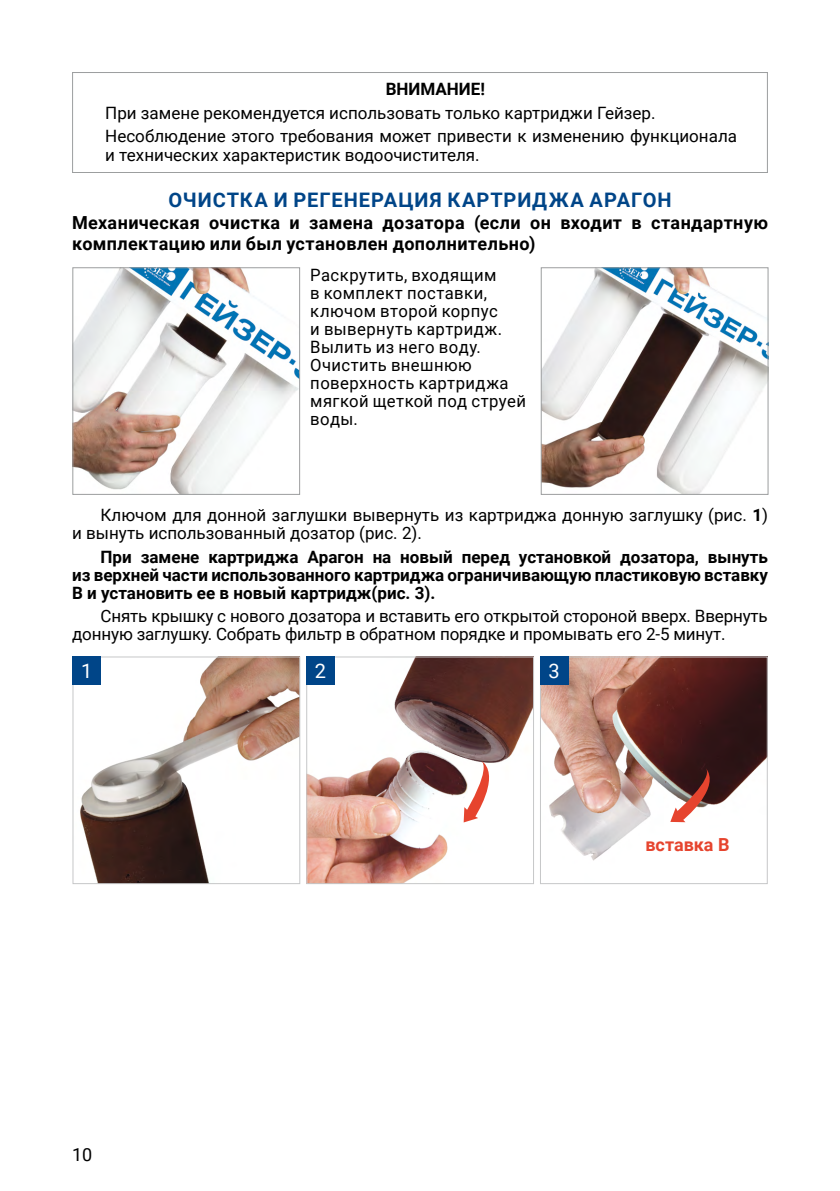
<style>
.page{position:relative;width:840px;height:1191px;background:#fff}
.page>*{position:absolute;margin:0;border:0;box-sizing:border-box;transform-origin:0 0}
.t1{font:700 20px "Roboto";letter-spacing:.045em;color:#004588}
.t2{font:20px "Roboto";color:#fff}
.t3{font:700 18px/21.6px "Roboto";letter-spacing:.02em;color:#000}
.t4{font:700 18px "Roboto";color:#e6442e}
.t5{font:18px "Roboto";color:#000}
.t6{font:17px/18px "Roboto";color:#000}
.t7{font:700 17px/18px "Roboto";color:#000;text-align:justify}
.t8{font:17px/18px "Roboto";letter-spacing:.025em;color:#000}
.s1{font-weight:700}
</style>
<div class="page">
<img style="left:542px;top:269px;width:224px;height:224px">
<div style="left:540px;top:267px;width:228px;height:228px;border:1px solid #9c9e9f"></div>
<img style="left:74px;top:269px;width:224px;height:224px">
<div style="left:72px;top:267px;width:228px;height:228px;border:1px solid #9c9e9f"></div>
<div style="left:72px;top:72px;width:695px;height:101px;border:1px solid #9c9e9f"></div>
<img style="left:80px;top:658px;width:218px;height:224px">
<div style="left:72px;top:656px;width:228px;height:228px;border:1px solid #c6c7c8"></div>
<div style="left:72px;top:656px;width:29px;height:29px;background:#004588"></div>
<img style="left:308px;top:658px;width:223px;height:224px">
<div style="left:306px;top:656px;width:227px;height:228px;border:1px solid #c6c7c8"></div>
<div style="left:306px;top:656px;width:28px;height:29px;background:#004588"></div>
<img style="left:541px;top:658px;width:224px;height:203px">
<div style="left:539px;top:656px;width:228px;height:228px;border:1px solid #c6c7c8"></div>
<div style="left:539px;top:656px;width:29px;height:29px;background:#004588"></div>
<svg style="left:670px;top:768px;width:47px;height:54px"></svg>
<svg style="left:463px;top:760px;width:36px;height:62px"></svg>
<p class="t7" style="left:385px;top:79px;width:101px">ВНИМАНИЕ!</p>
<p class="t6" style="left:105px;top:100px;width:633px;line-height:23.6px">При замене рекомендуется использовать только картриджи Гейзер.<br>Несоблюдение этого требования может привести к изменению функционала</p>
<p class="t6" style="left:105px;top:145px;width:375px">и технических характеристик водоочистителя.</p>
<p class="t1" style="left:168px;top:186px;width:504px">ОЧИСТКА И РЕГЕНЕРАЦИЯ КАРТРИДЖА АРАГОН</p>
<p class="t3" style="left:72px;top:211px;width:697px">Механическая очистка и замена дозатора (если он входит в стандартную комплектацию или был установлен дополнительно)</p>
<p class="t8" style="left:310px;top:265px;width:217px">Раскрутить, входящим<br>в комплект поставки, ключом второй корпус<br>и вывернуть картридж.<br>Вылить из него воду.<br>Очистить внешнюю поверхность картриджа мягкой щеткой под струей воды.</p>
<p class="t6" style="left:72px;top:505px;width:697px;text-indent:28px">Ключом для донной заглушки вывернуть из картриджа донную заглушку (рис. <span class="s1">1</span>) и вынуть использованный дозатор (рис. 2).</p>
<p class="t7" style="left:72px;top:547px;width:697px;text-indent:28px">При замене картриджа Арагон на новый перед установкой дозатора, вынуть из верхней части использованного картриджа ограничивающую пластиковую вставку В и установить ее в новый картридж(рис. 3).</p>
<p class="t6" style="left:72px;top:606px;width:696px;text-indent:28px">Снять крышку с нового дозатора и вставить его открытой стороной вверх. Ввернуть донную заглушку. Собрать фильтр в обратном порядке и промывать его 2-5 минут.</p>
<p class="t2" style="left:81px;top:657px;width:13px">1</p>
<p class="t2" style="left:314px;top:657px;width:13px">2</p>
<p class="t2" style="left:548px;top:657px;width:13px">3</p>
<p class="t4" style="left:645px;top:832px;width:86px">вставка В</p>
<p class="t5" style="left:72px;top:1141px;width:22px">10</p>
</div>
